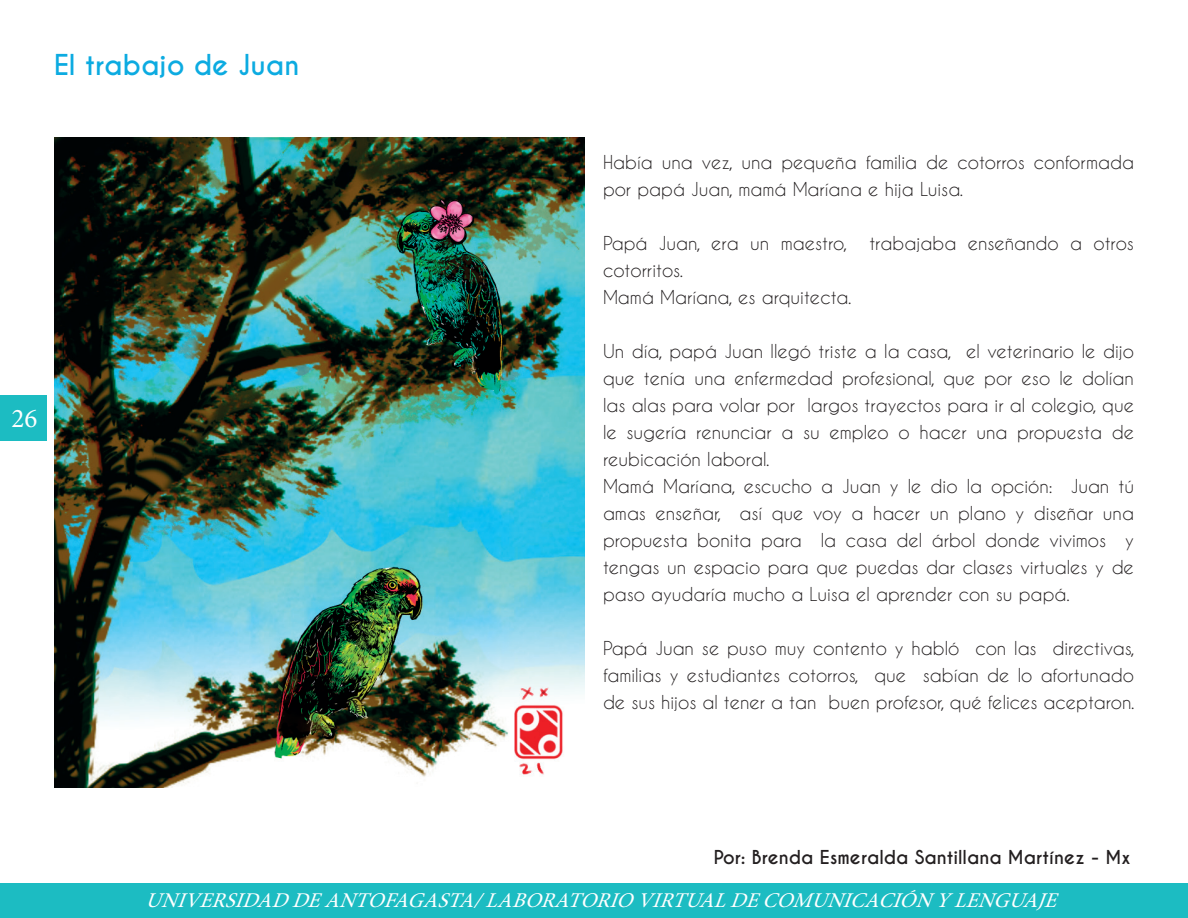
<style>
.page{position:relative;width:1188px;height:918px;background:#fff}
.page>*{position:absolute;margin:0;border:0;box-sizing:border-box;transform-origin:0 0}
.t1{font:700 27px "Caviar Dreams";color:#0cabe1}
.t2{font:27px "Minion Pro";color:#fff}
.t3{font:italic 21px "Minion Pro";color:#fff}
.t4{font:18px/27px "Caviar Dreams";color:#231f20}
.t5{font:700 18px "Caviar Dreams";color:#231f20}
</style>
<div class="page">
<div style="left:0;top:395px;width:46px;height:46px;background:#1cbcc2"></div>
<div style="left:0;top:884px;width:1188px;height:34px;background:#1cbcc2"></div>
<img style="left:54px;top:137px;width:531px;height:650px">
<h1 class="t1" style="left:54px;top:49px;width:247px">El trabajo de Juan</h1>
<h1 class="t2" style="left:11px;top:400px;width:27px">26</h1>
<p class="t4" style="left:603px;top:148px;width:532px">Había una vez, una pequeña familia de cotorros conformada por papá Juan, mamá Maríana e hija Luisa.</p>
<p class="t4" style="left:603px;top:229px;width:533px">Papá Juan, era un maestro, trabajaba enseñando a otros cotorritos.<br>Mamá Maríana, es arquitecta.</p>
<p class="t4" style="left:603px;top:337px;width:533px">Un día, papá Juan llegó triste a la casa, el veterinario le dijo que tenía una enfermedad profesional, que por eso le dolían las alas para volar por largos trayectos para ir al colegio, que le sugería renunciar a su empleo o hacer una propuesta de reubicación laboral.<br>Mamá Maríana, escucho a Juan y le dio la opción: Juan tú amas enseñar, así que voy a hacer un plano y diseñar una propuesta bonita para la casa del árbol donde vivimos y tengas un espacio para que puedas dar clases virtuales y de paso ayudaría mucho a Luisa el aprender con su papá.</p>
<p class="t4" style="left:603px;top:634px;width:533px;text-align:justify">Papá Juan se puso muy contento y habló con las directivas, familias y estudiantes cotorros, que sabían de lo afortunado de sus hijos al tener a tan buen profesor, qué felices aceptaron.</p>
<p class="t5" style="left:714px;top:846px;width:418px">Por: Brenda Esmeralda Santillana Martínez - Mx</p>
<p class="t3" style="left:145px;top:886px;width:922px">UNIVERSIDADDEANTOFAGASTA/LABORATORIOVIRTUALDECOMUNICACIÓNYLENGUAJE</p>
</div>
